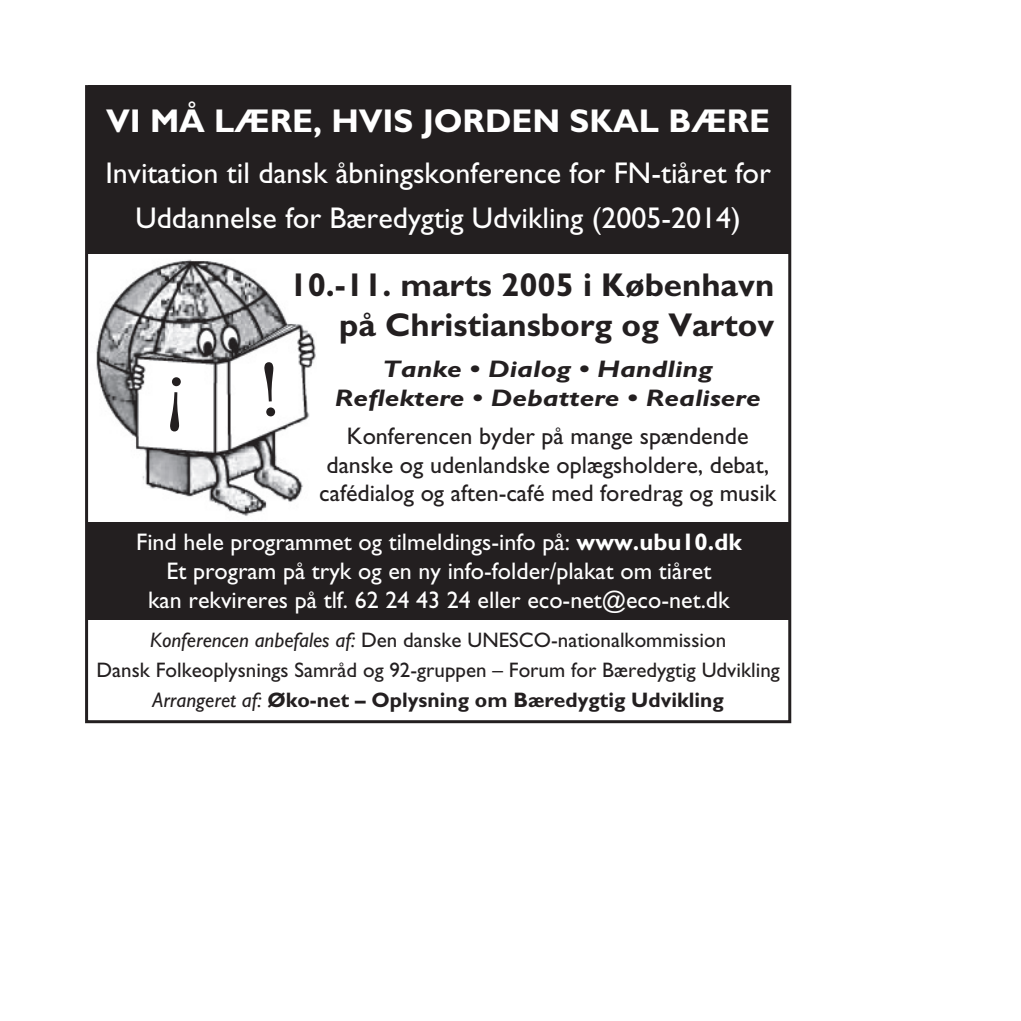
<style>
.page{position:relative;width:1021px;height:1021px;background:#fff}
.page>*{position:absolute;margin:0;border:0;box-sizing:border-box;transform-origin:0 0}
.t1{font:700 33px "Gill Sans";color:#231f20}
.t2{font:700 33px "Gill Sans";color:#fff}
.t3{font:30px "Gill Sans";color:#fff}
.t4{font:24px "Gill Sans";color:#fff}
.t5{font:24px/28.8px "Gill Sans";color:#231f20;text-align:center}
.t6{font:italic 700 24px "Gill Sans";color:#231f20;scale:1.2 1}
.t7{font:21px "Gill Sans";color:#231f20}
.t8{font:700 21px "Gill Sans";color:#231f20}
.s1{font-weight:700}
.s2{font-style:italic}
.s3{font-weight:400;font-style:italic}
</style>
<div class="page">
<div style="left:86px;top:522px;width:705px;height:97px;background:#231f20"></div>
<img style="left:89px;top:253px;width:228px;height:263px">
<div style="left:88px;top:85px;width:701px;height:168px;background:#231f20"></div>
<div style="left:85px;top:85px;width:706px;height:638px;border:3px solid #231f20"></div>
<svg style="left:170px;top:377px;width:11px;height:55px"></svg>
<svg style="left:264px;top:361px;width:11px;height:55px"></svg>
<p class="t2" style="left:106px;top:101px;width:665px">VI MÅ LÆRE, HVIS JORDEN SKAL BÆRE</p>
<p class="t3" style="left:105px;top:156px;width:667px">Invitation til dansk åbningskonference for FN-tiåret for</p>
<p class="t3" style="left:135px;top:201px;width:607px">Uddannelse for Bæredygtig Udvikling (2005-2014)</p>
<p class="t1" style="left:289px;top:265px;width:486px">10.-11. marts 2005 i København</p>
<p class="t1" style="left:339px;top:305px;width:436px">på Christiansborg og Vartov</p>
<p class="t6" style="left:383px;top:355px;width:276px">Tanke • Dialog • Handling</p>
<p class="t6" style="left:335px;top:384px;width:356px">Reflektere • Debattere • Realisere</p>
<p class="t5" style="left:319px;top:421px;width:458px">Konferencen byder på mange spændende danske og udenlandske oplægsholdere, debat, cafédialog og aften-café med foredrag og musik</p>
<p class="t4" style="left:136px;top:528px;width:607px">Find hele programmet og tilmeldings-info på: <span class="s1">www.ubu10.dk</span></p>
<p class="t4" style="left:166px;top:557px;width:546px">Et program på tryk og en ny info-folder/plakat om tiåret</p>
<p class="t4" style="left:148px;top:586px;width:583px">kan rekvireres på tlf. 62 24 43 24 eller eco-net@eco-net.dk</p>
<p class="t7" style="left:150px;top:627px;width:577px"><span class="s2">Konferencen anbefales af:</span> Den danske UNESCO-nationalkommission</p>
<p class="t7" style="left:96px;top:657px;width:684px">Dansk Folkeoplysnings Samråd og 92-gruppen – Forum for Bæredygtig Udvikling</p>
<p class="t8" style="left:152px;top:687px;width:573px"><span class="s3">Arrangeret af:</span> Øko-net – Oplysning om Bæredygtig Udvikling</p>
</div>
